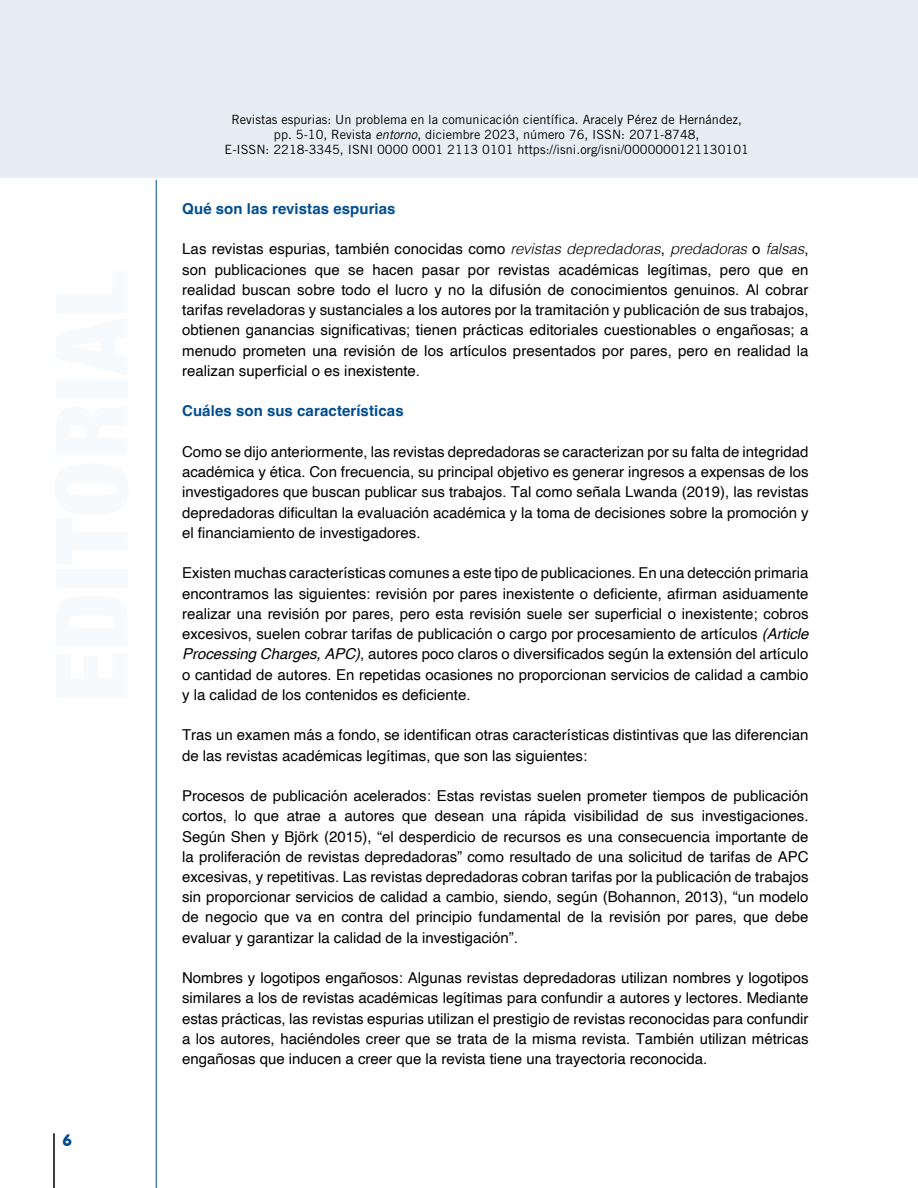
<style>
.page{position:relative;width:918px;height:1188px;background:#fff}
.page>*{position:absolute;margin:0;border:0;box-sizing:border-box;transform-origin:0 0}
.t1{font:900 16.5px "VAG Rounded";color:#004d8f}
.t2{font:15px/20.2px "Helvetica";color:#000;text-align:justify}
.t3{font:700 15px "Helvetica";letter-spacing:.005em;color:#004d8f}
.t4{font:12.75px/15px "Trade Gothic";color:#000;text-align:center}
.s1{font-family:"Trade Gothic LT";font-style:italic}
.s2{font-weight:300;font-style:italic}
.s3{font-style:italic}
</style>
<div class="page">
<hr style="left:53px;top:1133px;width:2px;height:55px;background:#000">
<div style="left:0;top:0;width:918px;height:178px;background:#e6edf4"></div>
<hr style="left:156px;top:180px;width:1px;height:1008px;background:#004d8f">
<p class="t1" style="left:63px;top:1130px;width:10px">6</p>
<p class="t4" style="left:225px;top:112px;width:526px">Revistas espurias: Un problema en la comunicación científica. Aracely Pérez de Hernández, pp. 5-10, Revista <span class="s1">entorno</span>, diciembre 2023, número 76, ISSN: 2071-8748,<br>E-ISSN: 2218-3345, ISNI 0000 0001 2113 0101 https://isni.org/isni/0000000121130101</p>
<p class="t3" style="left:182px;top:199px;width:215px">Qué son las revistas espurias</p>
<p class="t2" style="left:182px;top:239px;width:628px">Las revistas espurias, también conocidas como <span class="s2">revistas depredadoras</span>, <span class="s2">predadoras</span> o <span class="s2">falsas</span>, son publicaciones que se hacen pasar por revistas académicas legítimas, pero que en realidad buscan sobre todo el lucro y no la difusión de conocimientos genuinos. Al cobrar tarifas reveladoras y sustanciales a los autores por la tramitación y publicación de sus trabajos, obtienen ganancias significativas; tienen prácticas editoriales cuestionables o engañosas; a menudo prometen una revisión de los artículos presentados por pares, pero en realidad la realizan superficial o es inexistente.</p>
<p class="t3" style="left:182px;top:402px;width:223px">Cuáles son sus características</p>
<p class="t2" style="left:182px;top:442px;width:628px">Como se dijo anteriormente, las revistas depredadoras se caracterizan por su falta de integridad académica y ética. Con frecuencia, su principal objetivo es generar ingresos a expensas de los investigadores que buscan publicar sus trabajos. Tal como señala Lwanda (2019), las revistas depredadoras dificultan la evaluación académica y la toma de decisiones sobre la promoción y el financiamiento de investigadores.</p>
<p class="t2" style="left:182px;top:563px;width:628px">Existen muchas características comunes a este tipo de publicaciones. En una detección primaria encontramos las siguientes: revisión por pares inexistente o deficiente, afirman asiduamente realizar una revisión por pares, pero esta revisión suele ser superficial o inexistente; cobros excesivos, suelen cobrar tarifas de publicación o cargo por procesamiento de artículos <span class="s3">(Article Processing Charges, APC)</span>, autores poco claros o diversificados según la extensión del artículo o cantidad de autores. En repetidas ocasiones no proporcionan servicios de calidad a cambio y la calidad de los contenidos es deficiente.</p>
<p class="t2" style="left:182px;top:725px;width:628px">Tras un examen más a fondo, se identifican otras características distintivas que las diferencian de las revistas académicas legítimas, que son las siguientes:</p>
<p class="t2" style="left:182px;top:786px;width:628px">Procesos de publicación acelerados: Estas revistas suelen prometer tiempos de publicación cortos, lo que atrae a autores que desean una rápida visibilidad de sus investigaciones.<br>Según Shen y Björk (2015), “el desperdicio de recursos es una consecuencia importante de la proliferación de revistas depredadoras” como resultado de una solicitud de tarifas de APC excesivas, y repetitivas. Las revistas depredadoras cobran tarifas por la publicación de trabajos sin proporcionar servicios de calidad a cambio, siendo, según (Bohannon, 2013), “un modelo de negocio que va en contra del principio fundamental de la revisión por pares, que debe evaluar y garantizar la calidad de la investigación”.</p>
<p class="t2" style="left:182px;top:968px;width:628px">Nombres y logotipos engañosos: Algunas revistas depredadoras utilizan nombres y logotipos similares a los de revistas académicas legítimas para confundir a autores y lectores. Mediante estas prácticas, las revistas espurias utilizan el prestigio de revistas reconocidas para confundir a los autores, haciéndoles creer que se trata de la misma revista. También utilizan métricas engañosas que inducen a creer que la revista tiene una trayectoria reconocida.</p>
</div>
